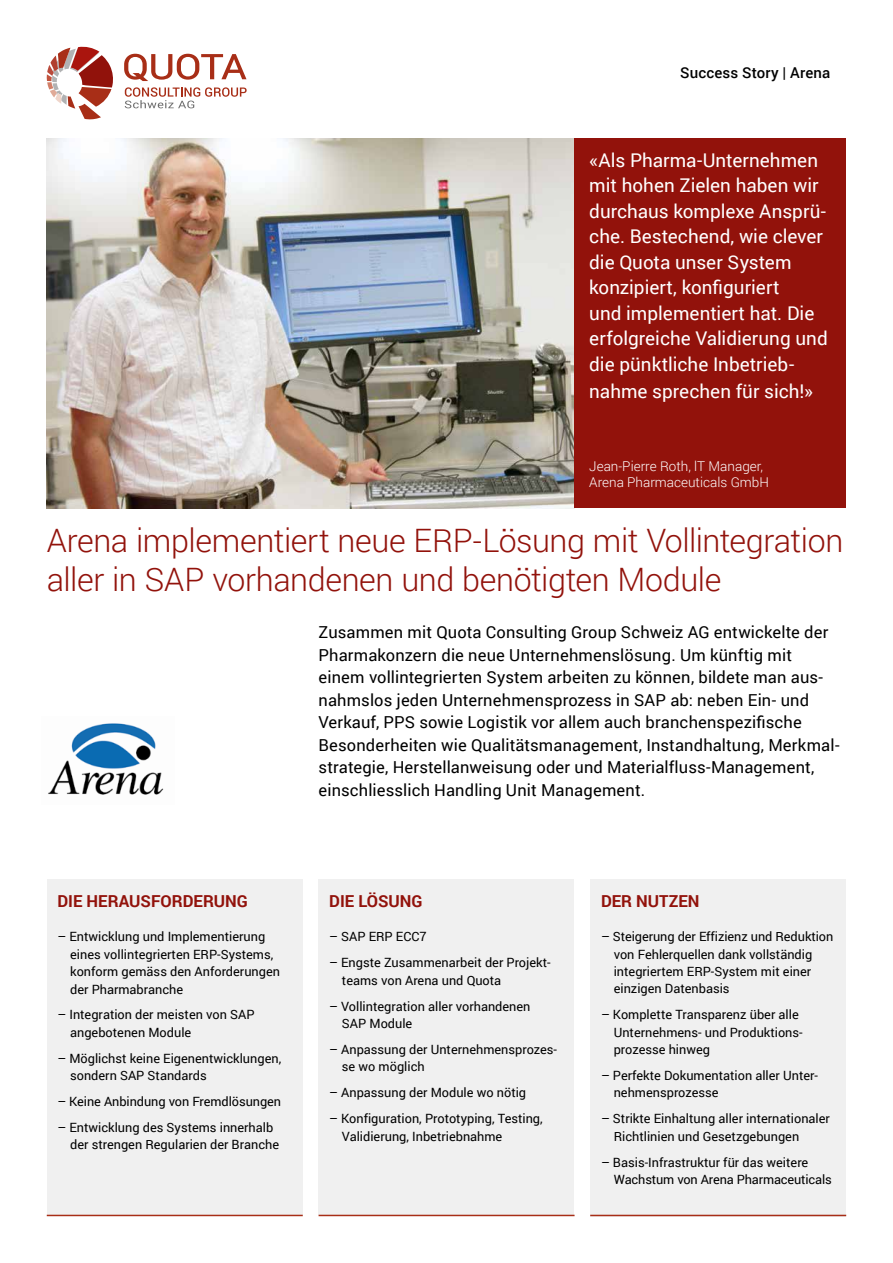
<style>
.page{position:relative;width:893px;height:1263px;background:#fff}
.page>*{position:absolute;margin:0;border:0;box-sizing:border-box;transform-origin:0 0}
.t1{font:300 32.25px/38.7px "Roboto";letter-spacing:-.015em;color:#92120b}
.t2{font:18.9px/25.7px "Roboto";color:#fff}
.t3{font:16.5px/22.5px "Roboto";letter-spacing:.01em;color:#000}
.t4{font:700 16.5px "Roboto";color:#92120b}
.t5{font:500 15px "Roboto";letter-spacing:.01em;color:#000}
.t6{font:300 13.5px/16.2px "Roboto";color:#fff}
.t7{font:12.75px/17.4px "Roboto";color:#000}
</style>
<div class="page">
<svg style="left:125px;top:87px;width:122px;height:21px"></svg>
<svg style="left:124px;top:54px;width:122px;height:27px"></svg>
<svg style="left:47px;top:47px;width:66px;height:72px"></svg>
<img style="left:47px;top:138px;width:527px;height:370px">
<div style="left:574px;top:138px;width:272px;height:370px;background:#92120b"></div>
<div style="left:47px;top:879px;width:256px;height:336px;background:#f0f0f0"></div>
<div style="left:319px;top:879px;width:255px;height:336px;background:#f0f0f0"></div>
<div style="left:590px;top:879px;width:256px;height:337px;background:#f0f0f0"></div>
<hr style="left:47px;top:1215px;width:256px;height:1px;background:#a82e17">
<hr style="left:319px;top:1215px;width:256px;height:1px;background:#a82e17">
<hr style="left:590px;top:1215px;width:256px;height:1px;background:#a82e17">
<img style="left:48px;top:723px;width:116px;height:72px">
<p class="t5" style="left:680px;top:63px;width:151px">Success Story | Arena</p>
<p class="t2" style="left:589px;top:146px;width:240px">«Als Pharma-Unternehmen mit hohen Zielen haben wir durchaus komplexe Ansprü&shy;che. Bestechend, wie clever die Quota unser System konzipiert, konfiguriert<br>und implementiert hat. Die erfolgreiche Validierung und die pünktliche Inbetrieb&shy;nahme sprechen für sich!»</p>
<p class="t6" style="left:589px;top:457px;width:181px">Jean-Pierre Roth, lT Manager,<br>Arena Pharmaceuticals GmbH</p>
<h1 class="t1" style="left:47px;top:520px;width:798px">Arena implementiert neue ERP-Lösung mit Vollintegration aller in SAP vorhandenen und benötigten Module</h1>
<p class="t4" style="left:57px;top:889px;width:192px">DIE HERAUSFORDERUNG</p>
<p class="t7" style="left:70px;top:927px;width:211px;text-indent:-13px">– Entwicklung und Implementierung eines vollintegrierten ERP-Systems, konform gemäss den Anforderungen der Pharmabranche</p>
<p class="t7" style="left:70px;top:1006px;width:186px;text-indent:-13px">– Integration der meisten von SAP angebotenen Module</p>
<p class="t7" style="left:70px;top:1049px;width:213px;text-indent:-13px">– Möglichst keine Eigenentwicklungen, sondern SAP Standards</p>
<p class="t7" style="left:57px;top:1092px;width:225px">– Keine Anbindung von Fremdlösungen</p>
<p class="t7" style="left:70px;top:1118px;width:210px;text-indent:-13px">– Entwicklung des Systems innerhalb der strengen Regularien der Branche</p>
<p class="t3" style="left:319px;top:620px;width:522px">Zusammen mit Quota Consulting Group Schweiz AG entwickelte der Pharmakonzern die neue Unternehmenslösung. Um künftig mit einem vollintegrierten System arbeiten zu können, bildete man aus&shy;nahmslos jeden Unternehmensprozess in SAP ab: neben Ein- und Verkauf, PPS sowie Logistik vor allem auch branchenspezifische Besonderheiten wie Qualitätsmanagement, Instandhaltung, Merkmal&shy;strategie, Herstellanweisung oder und Materialfluss-Management, einschliesslich Handling Unit Management.</p>
<p class="t4" style="left:329px;top:889px;width:95px">DIE LÖSUNG</p>
<p class="t7" style="left:329px;top:927px;width:99px">– SAP ERP ECC7</p>
<p class="t7" style="left:342px;top:953px;width:210px;text-indent:-13px">– Engste Zusammenarbeit der Projekt&shy;teams von Arena und Quota</p>
<p class="t7" style="left:342px;top:997px;width:190px;text-indent:-13px">– Vollintegration aller vorhandenen<br>SAP Module</p>
<p class="t7" style="left:342px;top:1040px;width:217px;text-indent:-13px">– Anpassung der Unternehmensprozes&shy;se wo möglich</p>
<p class="t7" style="left:329px;top:1083px;width:198px">– Anpassung der Module wo nötig</p>
<p class="t7" style="left:342px;top:1109px;width:202px;text-indent:-13px">– Konfiguration, Prototyping, Testing,<br>Validierung, Inbetriebnahme</p>
<p class="t4" style="left:601px;top:889px;width:100px">DER NUTZEN</p>
<p class="t7" style="left:614px;top:927px;width:221px;text-indent:-13px">– Steigerung der Effizienz und Reduktion von Fehlerquellen dank vollständig integriertem ERP-System mit einer einzigen Datenbasis</p>
<p class="t7" style="left:614px;top:1005px;width:190px;text-indent:-13px">– Komplette Transparenz über alle<br>Unternehmens- und Produktions&shy;prozesse hinweg</p>
<p class="t7" style="left:614px;top:1066px;width:206px;text-indent:-13px">– Perfekte Dokumentation aller Unter&shy;nehmensprozesse</p>
<p class="t7" style="left:614px;top:1109px;width:218px;text-indent:-13px">– Strikte Einhaltung aller internationaler<br>Richtlinien und Gesetzgebungen</p>
<p class="t7" style="left:614px;top:1153px;width:220px;text-indent:-13px">– Basis-Infrastruktur für das weitere<br>Wachstum von Arena Pharmaceuticals</p>
</div>
